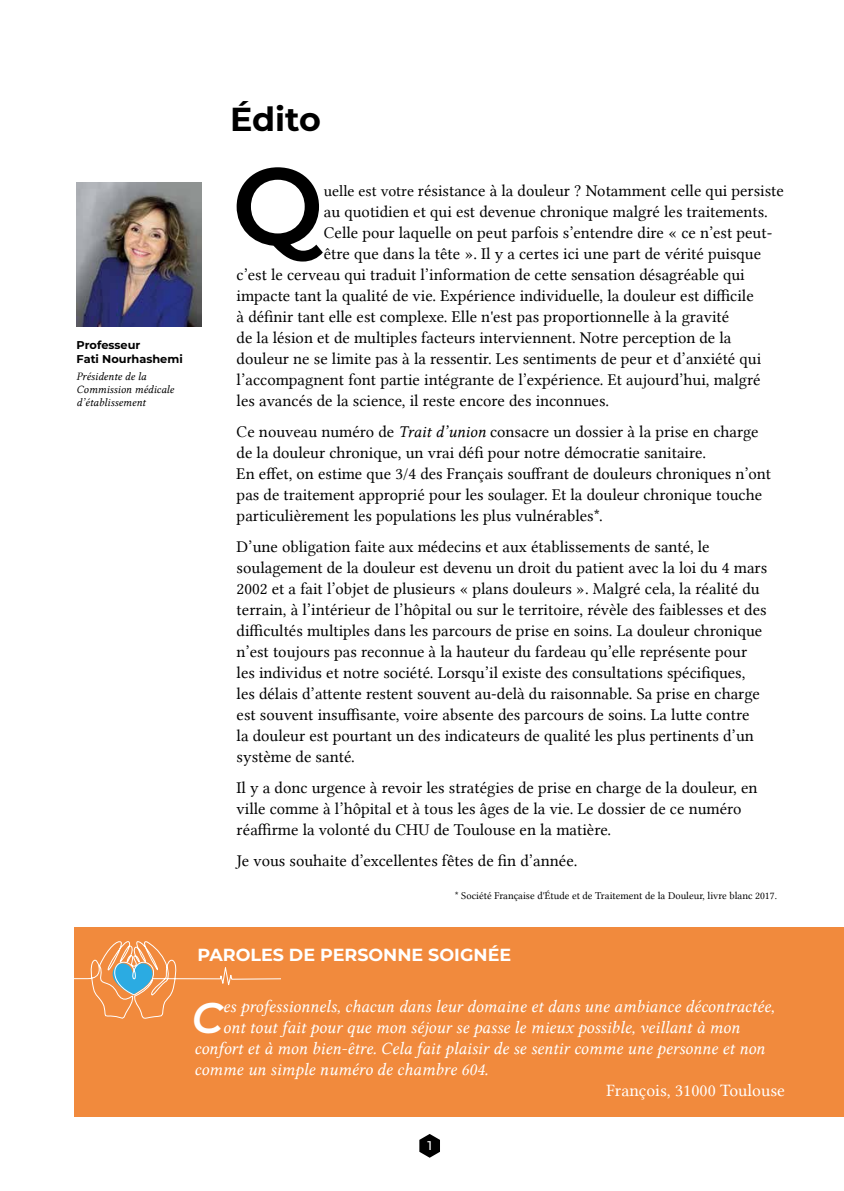
<style>
.page{position:relative;width:844px;height:1191px;background:#fff}
.page>*{position:absolute;margin:0;border:0;box-sizing:border-box;transform-origin:0 0}
.t1{font:600 109.2px "Montserrat";color:#000}
.t2{font:italic 600 42.7px "Montserrat";color:#fff}
.t3{font:700 33.25px "Montserrat";color:#000}
.t4{font:17.5px "Lin Libertine I";color:#fff}
.t5{font:700 17.5px "Montserrat";color:#fff}
.t6{font:17.5px "Lin Libertine";color:#fff}
.t7{font:16.62px/21px "Lin Libertine";color:#000}
.t8{font:500 12.6px "Montserrat";color:#fff}
.t9{font:11.38px/12.8px "Lin Libertine I";color:#000}
.t10{font:700 11.38px/14.2px "Montserrat";color:#000}
.t11{font:10.5px "Lin Libertine";color:#000}
.s1{font-size:15.75px}
.s2{font-family:"Lin Libertine I"}
</style>
<div class="page">
<svg style="left:419px;top:1134px;width:21px;height:23px"></svg>
<div style="left:74px;top:927px;width:769px;height:189px;background:#f18a3d"></div>
<svg style="left:74px;top:941px;width:206px;height:78px"></svg>
<img style="left:77px;top:182px;width:125px;height:145px">
<p class="t10" style="left:77px;top:337px;width:108px">Professeur<br>Fati Nourhashemi</p>
<p class="t9" style="left:77px;top:370px;width:99px">Présidente de la<br>Commission médicale d’établissement</p>
<h3 class="t3" style="left:230px;top:96px;width:92px">Édito</h3>
<h1 class="t1" style="left:232px;top:129px;width:93px">Q</h1>
<p class="t7" style="left:324px;top:180px;width:461px"><span class="s1">uelle est votre</span> résistance à la douleur ? Notamment celle qui persiste</p>
<p class="t7" style="left:324px;top:201px;width:445px">au quotidien et qui est devenue chronique malgré les traitements.</p>
<p class="t7" style="left:324px;top:222px;width:450px">Celle pour laquelle on peut parfois s’entendre dire « ce n’est peut-</p>
<p class="t7" style="left:324px;top:243px;width:439px">être que dans la tête ». Il y a certes ici une part de vérité puisque</p>
<p class="t7" style="left:236px;top:264px;width:509px">c’est le cerveau qui traduit l’information de cette sensation désagréable qui</p>
<p class="t7" style="left:236px;top:285px;width:518px">impacte tant la qualité de vie. Expérience individuelle, la douleur est difficile</p>
<p class="t7" style="left:236px;top:306px;width:494px">à définir tant elle est complexe. Elle n'est pas proportionnelle à la gravité</p>
<p class="t7" style="left:236px;top:327px;width:496px">de la lésion et de multiples facteurs interviennent. Notre perception de la</p>
<p class="t7" style="left:236px;top:348px;width:526px">douleur ne se limite pas à la ressentir. Les sentiments de peur et d’anxiété qui</p>
<p class="t7" style="left:236px;top:369px;width:525px">l’accompagnent font partie intégrante de l’expérience. Et aujourd’hui, malgré</p>
<p class="t7" style="left:236px;top:390px;width:374px">les avancés de la science, il reste encore des inconnues.</p>
<p class="t7" style="left:236px;top:421px;width:536px">Ce nouveau numéro de <span class="s2">Trait d’union</span> consacre un dossier à la prise en charge de la douleur chronique, un vrai défi pour notre démocratie sanitaire.<br>En effet, on estime que 3/4 des Français souffrant de douleurs chroniques n’ont pas de traitement approprié pour les soulager. Et la douleur chronique touche particulièrement les populations les plus vulnérables*.</p>
<p class="t7" style="left:236px;top:536px;width:532px">D’une obligation faite aux médecins et aux établissements de santé, le soulagement de la douleur est devenu un droit du patient avec la loi du 4 mars 2002 et a fait l’objet de plusieurs « plans douleurs ». Malgré cela, la réalité du terrain, à l’intérieur de l’hôpital ou sur le territoire, révèle des faiblesses et des difficultés multiples dans les parcours de prise en soins. La douleur chronique n’est toujours pas reconnue à la hauteur du fardeau qu’elle représente pour les individus et notre société. Lorsqu’il existe des consultations spécifiques, les délais d’attente restent souvent au-delà du raisonnable. Sa prise en charge est souvent insuffisante, voire absente des parcours de soins. La lutte contre<br>la douleur est pourtant un des indicateurs de qualité les plus pertinents d’un système de santé.</p>
<p class="t7" style="left:236px;top:777px;width:522px">Il y a donc urgence à revoir les stratégies de prise en charge de la douleur, en ville comme à l’hôpital et à tous les âges de la vie. Le dossier de ce numéro réaffirme la volonté du CHU de Toulouse en la matière.</p>
<p class="t7" style="left:236px;top:849px;width:342px">Je vous souhaite d’excellentes fêtes de fin d’année.</p>
<p class="t11" style="left:454px;top:889px;width:324px">* Société Française d'Étude et de Traitement de la Douleur, livre blanc 2017.</p>
<p class="t5" style="left:197px;top:942px;width:315px">PAROLES DE PERSONNE SOIGNÉE</p>
<h2 class="t2" style="left:192px;top:987px;width:33px">C</h2>
<p class="t4" style="left:223px;top:996px;width:553px">es professionnels, chacun dans leur domaine et dans une ambiance décontractée,</p>
<p class="t4" style="left:223px;top:1017px;width:518px">ont tout fait pour que mon séjour se passe le mieux possible, veillant à mon</p>
<p class="t4" style="left:194px;top:1038px;width:572px">confort et à mon bien-être. Cela fait plaisir de se sentir comme une personne et non</p>
<p class="t4" style="left:194px;top:1059px;width:295px">comme un simple numéro de chambre 604.</p>
<p class="t6" style="left:606px;top:1080px;width:180px">François, 31000 Toulouse</p>
<p class="t8" style="left:427px;top:1136px;width:6px">1</p>
</div>
